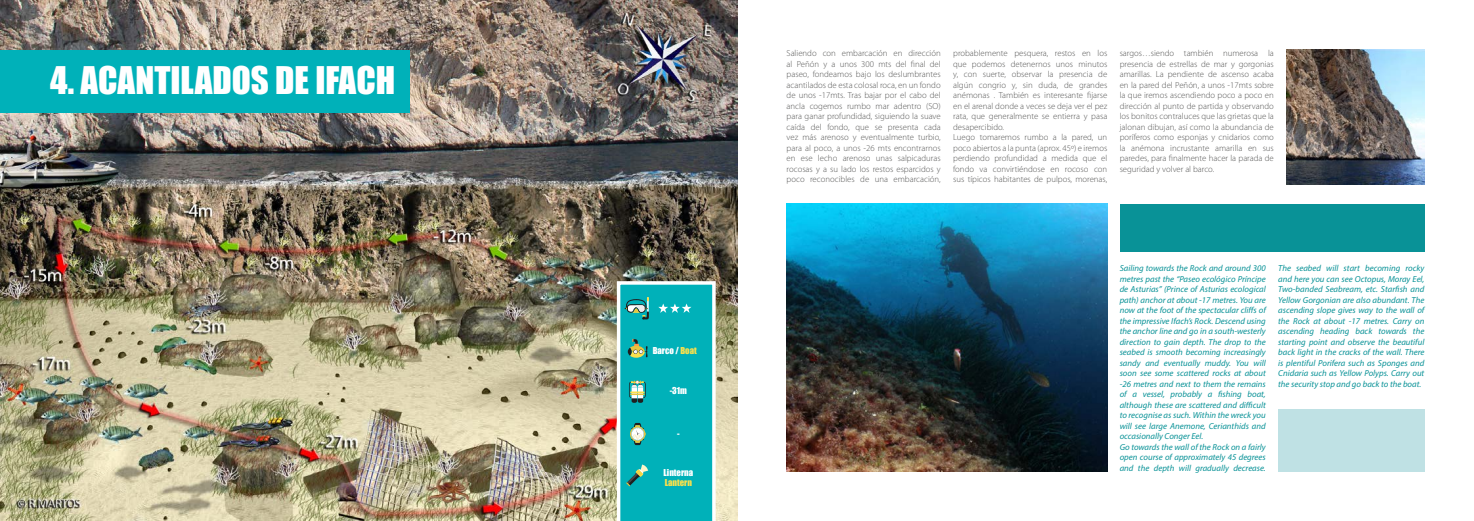
<style>
.page{position:relative;width:1474px;height:521px;background:#fff}
.page>*{position:absolute;margin:0;border:0;box-sizing:border-box;transform-origin:0 0}
.t1{font:35px "Impact";color:#fff}
.t2{font:300 8.75px/10.5px "Myriad Pro";color:#575756;text-align:justify}
.t3{font:italic 8.75px/10.5px "Myriad Pro";color:#099297}
.t4{font:8.75px "Impact";color:#fff}
.t5{font:8.75px "Impact";color:#fae04d}
.s1{color:#fae04d}
</style>
<div class="page">
<img style="left:0;top:0;width:737px;height:521px">
<div style="left:0;top:50px;width:410px;height:62px;background:#00b1b9"></div>
<svg style="left:615px;top:279px;width:102px;height:242px;background:#16afb3"></svg>
<img style="left:1286px;top:50px;width:138px;height:134px">
<img style="left:786px;top:203px;width:321px;height:268px">
<div style="left:1278px;top:409px;width:146px;height:62px;background:#bfe1e4"></div>
<div style="left:1120px;top:204px;width:304px;height:47px;background:#099297"></div>
<h1 class="t1" style="left:50px;top:53px;width:346px">4. ACANTILADOS DE IFACH</h1>
<p class="t4" style="left:652px;top:344px;width:46px">Barco / <span class="s1">Boat</span></p>
<p class="t4" style="left:669px;top:384px;width:19px">-31m</p>
<p class="t4" style="left:677px;top:427px;width:4px">-</p>
<p class="t4" style="left:663px;top:466px;width:31px">Linterna</p>
<p class="t5" style="left:665px;top:476px;width:29px">Lantern</p>
<p class="t2" style="left:786px;top:48px;width:156px">Saliendo con embarcación en dirección al Peñón y a unos 300 mts del final del paseo, fondeamos bajo los deslumbrantes acantilados de esta colosal roca, en un fondo de unos -17mts. Tras bajar por el cabo del ancla cogemos rumbo mar adentro (SO) para ganar profundidad, siguiendo la suave caída del fondo, que se presenta cada vez más arenoso y eventualmente turbio, para al poco, a unos -26 mts encontrarnos en ese lecho arenoso unas salpicaduras rocosas y a su lado los restos esparcidos y poco reconocibles de una embarcación,</p>
<p class="t2" style="left:953px;top:48px;width:156px;text-align:left">probablemente pesquera, restos en los que podemos detenernos unos minutos y, con suerte, observar la presencia de algún congrio y, sin duda, de grandes anémonas . También es interesante fijarse en el arenal donde a veces se deja ver el pez rata, que generalmente se entierra y pasa desapercibido.<br>Luego tomaremos rumbo a la pared, un poco abiertos a la punta (aprox. 45º) e iremos perdiendo profundidad a medida que el fondo va convirtiéndose en rocoso con sus típicos habitantes de pulpos, morenas,</p>
<p class="t2" style="left:1119px;top:48px;width:156px">sargos…siendo también numerosa la presencia de estrellas de mar y gorgonias amarillas. La pendiente de ascenso acaba en la pared del Peñón, a unos -17mts sobre la que iremos ascendiendo poco a poco en dirección al punto de partida y observando los bonitos contraluces que las grietas que la jalonan dibujan, así como la abundancia de poríferos como esponjas y cnidarios como la anémona incrustante amarilla en sus paredes, para finalmente hacer la parada de seguridad y volver al barco.</p>
<p class="t3" style="left:1119px;top:263px;width:148px">Sailing towards the Rock and around 300 metres past the “Paseo ecológico Príncipe de Asturias” (Prince of Asturias ecological path) anchor at about -17 metres. You are now at the foot of the spectacular cliffs of the impressive Ifach’s Rock. Descend using the anchor line and go in a south-westerly direction to gain depth. The drop to the seabed is smooth becoming increasingly sandy and eventually muddy. You will soon see some scattered rocks at about -26 metres and next to them the remains of a vessel, probably a fishing boat, although these are scattered and difficult to recognise as such. Within the wreck you will see large Anemone, Cerianthids and occasionally Conger Eel.<br>Go towards the wall of the Rock on a fairly open course of approximately 45 degrees and the depth will gradually decrease.</p>
<p class="t3" style="left:1278px;top:263px;width:148px;text-align:justify">The seabed will start becoming rocky and here you can see Octopus, Moray Eel, Two-banded Seabream, etc. Starfish and Yellow Gorgonian are also abundant. The ascending slope gives way to the wall of the Rock at about -17 metres. Carry on ascending heading back towards the starting point and observe the beautiful back light in the cracks of the wall. There is plentiful Porifera such as Sponges and Cnidaria such as Yellow Polyps. Carry out the security stop and go back to the boat.</p>
</div>
